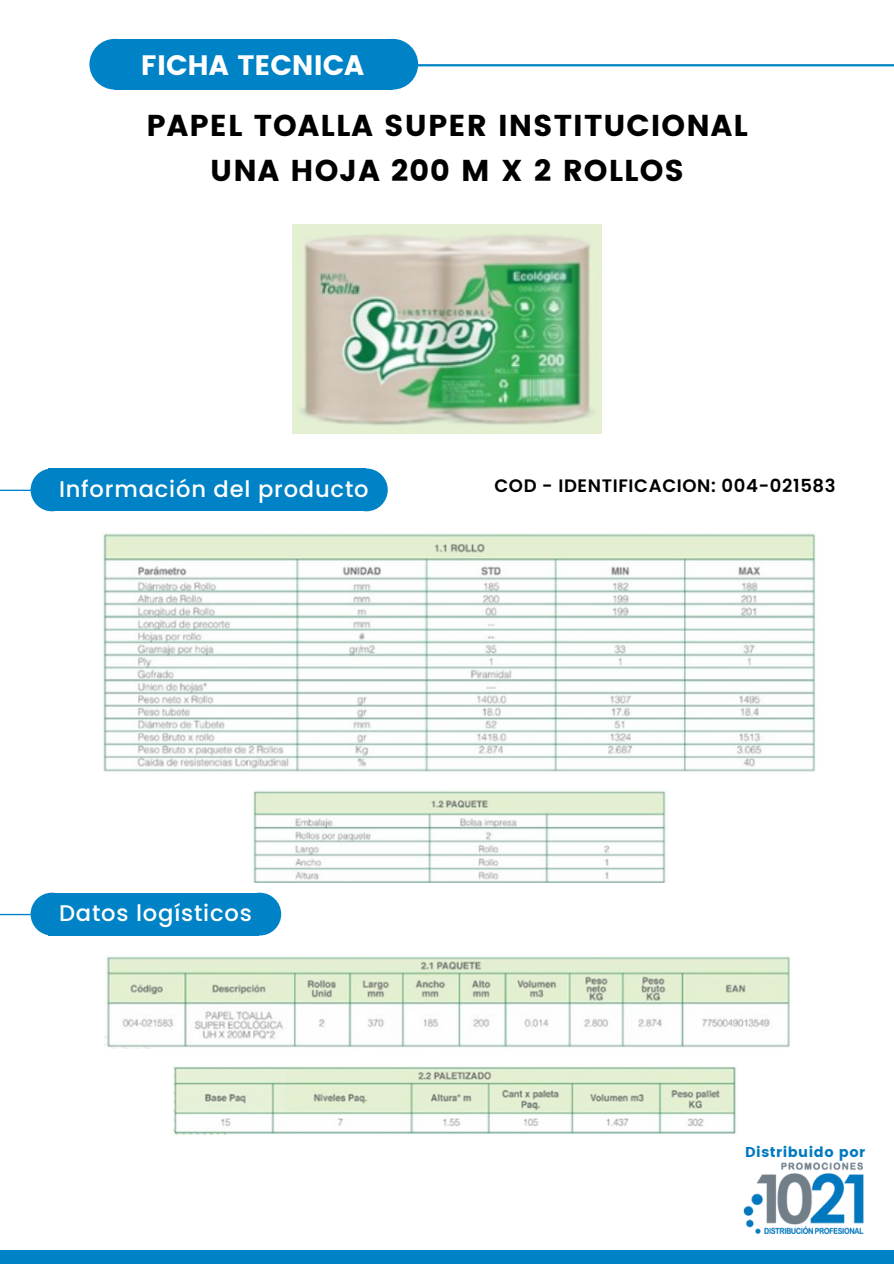
<style>
.page{position:relative;width:894px;height:1264px;background:#fff}
.page>*{position:absolute;margin:0;border:0;box-sizing:border-box;transform-origin:0 0}
.t1{font:30.15px/45px "Poppins";letter-spacing:.035em;color:#000;text-align:center}
.t2{font:28.05px "Poppins";color:#fff}
.t3{font:500 22.65px "Poppins";letter-spacing:.035em;color:#fff}
.t4{font:600 18px "Poppins";letter-spacing:.035em;color:#000}
.t5{font:14.25px "Poppins";letter-spacing:.035em;color:#0179bf}
</style>
<div class="page">
<div style="left:89px;top:39px;width:51px;height:51px;background:#0083c6;border-radius:50%"></div>
<hr style="left:364px;top:64px;width:529px;height:2px;background:#0083c6">
<div style="left:367px;top:39px;width:51px;height:51px;background:#0083c6;border-radius:50%"></div>
<div style="left:115px;top:39px;width:278px;height:51px;background:#0083c6"></div>
<div style="left:31px;top:468px;width:42px;height:43px;background:#0083c6;border-radius:50%"></div>
<div style="left:345px;top:468px;width:42px;height:43px;background:#0083c6;border-radius:50%"></div>
<div style="left:48px;top:468px;width:318px;height:43px;background:#0083c6"></div>
<hr style="left:0;top:489px;width:37px;height:2px;background:#0083c6">
<img style="left:743px;top:1162px;width:121px;height:71px">
<div style="left:0;top:1249px;width:893px;height:14px;background:#0083c6"></div>
<img style="left:293px;top:224px;width:308px;height:210px">
<img style="left:103px;top:533px;width:713px;height:239px">
<img style="left:253px;top:790px;width:413px;height:92px">
<img style="left:104px;top:956px;width:686px;height:92px">
<img style="left:173px;top:1066px;width:564px;height:68px">
<div style="left:31px;top:892px;width:42px;height:43px;background:#0083c6;border-radius:50%"></div>
<div style="left:238px;top:892px;width:43px;height:43px;background:#0083c6;border-radius:50%"></div>
<div style="left:48px;top:892px;width:211px;height:43px;background:#0083c6"></div>
<hr style="left:0;top:913px;width:37px;height:2px;background:#0083c6">
<p class="t2" style="left:141px;top:48px;width:225px">FICHA TECNICA</p>
<p class="t1" style="left:146px;top:103px;width:602px">PAPEL TOALLA SUPER INSTITUCIONAL<br>UNA HOJA 200 M X 2 ROLLOS</p>
<p class="t3" style="left:59px;top:473px;width:311px">Información del producto</p>
<p class="t4" style="left:494px;top:473px;width:342px">COD - IDENTIFICACION: 004-021583</p>
<p class="t3" style="left:59px;top:897px;width:194px">Datos logísticos</p>
<p class="t5" style="left:745px;top:1143px;width:121px">Distribuido por</p>
</div>
